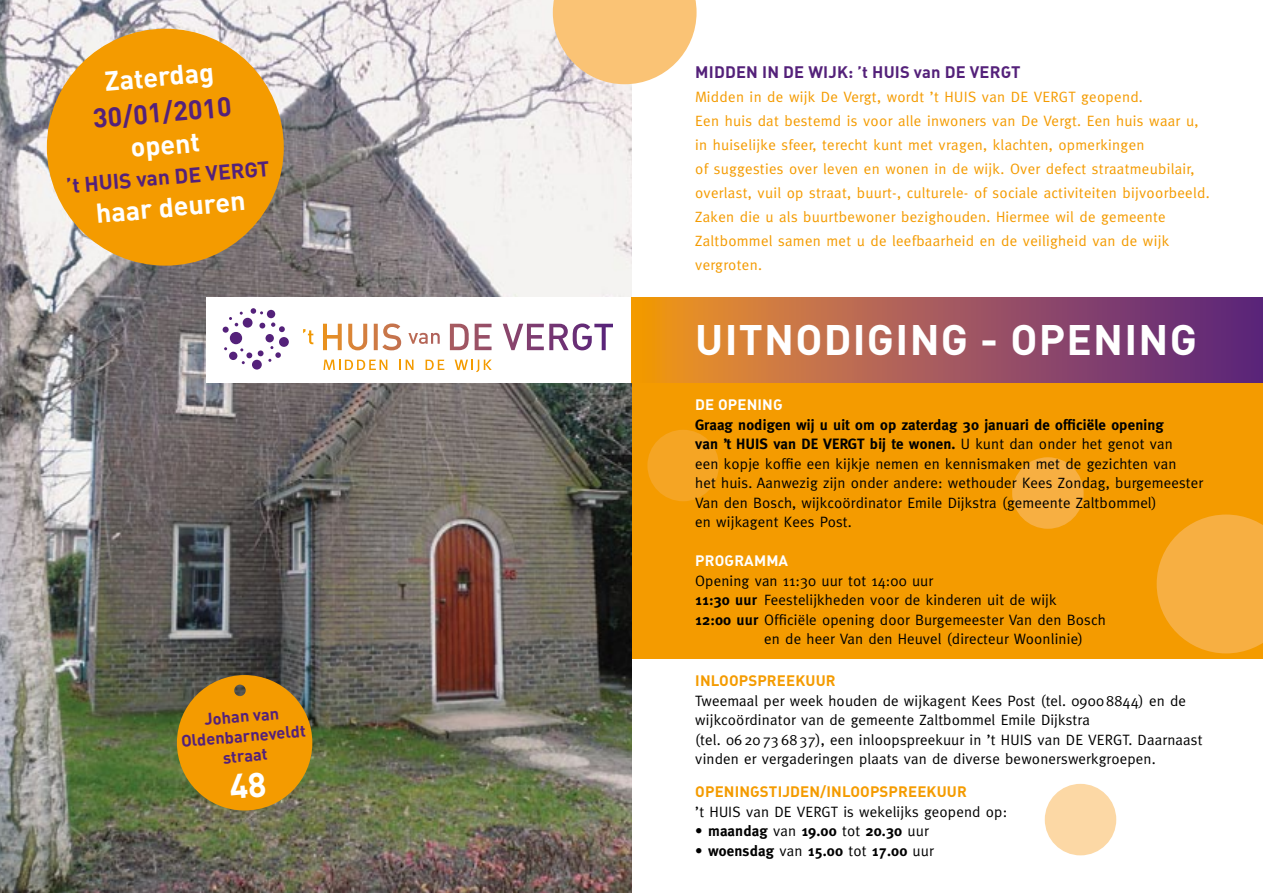
<style>
.page{position:relative;width:1263px;height:893px;background:#fff}
.page>*{position:absolute;margin:0;border:0;box-sizing:border-box;transform-origin:0 0}
.t1{font:700 42.15px "DIN";letter-spacing:.03em;color:#fff}
.t2{font:700 27px "DIN";color:#fff}
.t3{font:700 27px "DIN";color:#54217a}
.t4{font:700 21px "DIN";color:#54217a}
.t5{font:16.5px "DIN Bold Alternate";letter-spacing:.01em;color:#54217a}
.t6{font:700 16.5px/19.8px "DIN";color:#54217a;text-align:center}
.t7{font:15px/19.5px "Meta";letter-spacing:.01em;color:#000}
.t8{font:15px/24px "Meta";letter-spacing:.02em;color:#f49b00}
.t9{font:700 15px "Meta";letter-spacing:.01em;color:#000}
.t10{font:15px "DIN Bold Alternate";letter-spacing:.01em;color:#f49b00}
.t11{font:15px "DIN Bold Alternate";letter-spacing:.01em;color:#fff}
.s1{font-weight:700}
.s2{font-weight:400}
</style>
<div class="page">
<div style="left:631px;top:383px;width:632px;height:276px;background:#f49b00"></div>
<img style="left:0;top:0;width:631px;height:893px">
<div style="left:1012px;top:457px;width:72px;height:72px;background:#f7af42;border-radius:50%"></div>
<svg style="left:553px;top:0;width:143px;height:84px;background:#f7c989"></svg>
<svg style="left:1157px;top:514px;width:106px;height:139px"></svg>
<div style="left:647px;top:430px;width:72px;height:71px;background:#f5a524;border-radius:50%"></div>
<div style="left:1045px;top:784px;width:71px;height:71px;background:#fcd8a5;border-radius:50%"></div>
<div style="left:206px;top:298px;width:425px;height:85px;background:#fff"></div>
<div style="left:229px;top:352px;width:8px;height:8px;background:#54217a;border-radius:50%"></div>
<div style="left:267px;top:310px;width:8px;height:8px;background:#54217a;border-radius:50%"></div>
<div style="left:265px;top:334px;width:9px;height:8px;background:#54217a;border-radius:50%"></div>
<div style="left:230px;top:332px;width:12px;height:12px;background:#54217a;border-radius:50%"></div>
<div style="left:243px;top:318px;width:9px;height:10px;background:#54217a;border-radius:50%"></div>
<div style="left:252px;top:360px;width:10px;height:10px;background:#54217a;border-radius:50%"></div>
<svg style="left:259px;top:323px;width:6px;height:6px"></svg>
<svg style="left:258px;top:346px;width:23px;height:16px"></svg>
<svg style="left:223px;top:312px;width:20px;height:21px"></svg>
<div style="left:279px;top:337px;width:10px;height:10px;background:#54217a;border-radius:50%"></div>
<svg style="left:240px;top:348px;width:12px;height:16px"></svg>
<svg style="left:271px;top:322px;width:14px;height:10px"></svg>
<svg style="left:251px;top:308px;width:12px;height:6px"></svg>
<svg style="left:303px;top:323px;width:310px;height:27px"></svg>
<svg style="left:323px;top:360px;width:64px;height:10px"></svg>
<svg style="left:399px;top:360px;width:14px;height:10px"></svg>
<svg style="left:425px;top:360px;width:19px;height:10px"></svg>
<svg style="left:455px;top:360px;width:37px;height:12px"></svg>
<svg style="left:631px;top:298px;width:632px;height:85px;background:#a55b56"></svg>
<div style="left:47px;top:29px;width:237px;height:237px;background:#f49b00;border-radius:50%"></div>
<svg style="left:177px;top:675px;width:135px;height:135px;background:#d28f11"></svg>
<h2 class="t2" style="left:103px;top:64px;width:111px;rotate:-5deg">Zaterdag</h2>
<h2 class="t3" style="left:92px;top:101px;width:141px;rotate:-5deg">30/01/2010</h2>
<h2 class="t2" style="left:129px;top:130px;width:71px;rotate:-5deg">opent</h2>
<h3 class="t4" style="left:65px;top:172px;width:32px;rotate:-5deg">’t huis</h3>
<h3 class="t4" style="left:135px;top:166px;width:95px;rotate:-5deg">van de Vergt</h3>
<h2 class="t2" style="left:94px;top:196px;width:151px;rotate:-5deg">haar deuren</h2>
<p class="t6" style="left:179px;top:711px;width:127px;rotate:-5deg">Johan van<br>Oldenbarneveldt straat</p>
<p class="t5" style="left:695px;top:61px;width:327px">MIDDEN IN DE WIJK: ’T HUIS VAN DE VERGT</p>
<p class="t8" style="left:695px;top:84px;width:516px">Midden in de wijk De Vergt, wordt ’t HUIS van DE VERGT geopend.<br>Een huis dat bestemd is voor alle inwoners van De Vergt. Een huis waar u, in huiselijke sfeer, terecht kunt met vragen, klachten, opmerkingen<br>of suggesties over leven en wonen in de wijk. Over defect straatmeubilair, overlast, vuil op straat, buurt-, culturele- of sociale activiteiten bijvoorbeeld.<br>Zaken die u als buurtbewoner bezighouden. Hiermee wil de gemeente Zaltbommel samen met u de leefbaarheid en de veiligheid van de wijk vergroten.</p>
<h1 class="t1" style="left:695px;top:312px;width:503px">UITNODIGING - OPENING</h1>
<p class="t11" style="left:695px;top:395px;width:52px">DE OPENING</p>
<p class="t7" style="left:695px;top:414px;width:510px"><span class="s1">Graag nodigen wij u uit om op zaterdag 30 januari de officiële opening<br>van ’t HUIS van DE VERGT bij te wonen.</span> U kunt dan onder het genot van<br>een kopje koffie een kijkje nemen en kennismaken met de gezichten van<br>het huis. Aanwezig zijn onder andere: wethouder Kees Zondag, burgemeester Van den Bosch, wijkcoördinator Emile Dijkstra (gemeente Zaltbommel)<br>en wijkagent Kees Post.</p>
<p class="t11" style="left:695px;top:551px;width:94px">PROGRAMMA</p>
<p class="t7" style="left:695px;top:570px;width:240px">Opening van 11:30 uur tot 14:00 uur</p>
<p class="t7" style="left:695px;top:590px;width:363px"><span class="s1">11:30 uur</span> Feestelijkheden voor de kinderen uit de wijk</p>
<p class="t7" style="left:695px;top:609px;width:412px"><span class="s1">12:00 uur</span> Officiële opening door Burgemeester Van den Bosch</p>
<p class="t7" style="left:764px;top:629px;width:320px">en de heer Van den Heuvel (directeur Woonlinie)</p>
<p class="t10" style="left:695px;top:671px;width:83px">IN LOOPSPREEKUUR</p>
<p class="t7" style="left:695px;top:690px;width:509px">Tweemaal per week houden de wijkagent Kees Post (tel. 0900 8844) en de wijkcoördinator van de gemeente Zaltbommel Emile Dijkstra<br>(tel. 06 20 73 68 37), een inloopspreekuur in ’t HUIS van DE VERGT. Daarnaast vinden er vergaderingen plaats van de diverse bewonerswerkgroepen.</p>
<p class="t10" style="left:695px;top:782px;width:157px">OPENINGSTIJDEN/INLOOP</p>
<p class="t10" style="left:880px;top:782px;width:89px">SPREEKUUR</p>
<p class="t7" style="left:695px;top:801px;width:313px">’t HUIS van DE VERGT is wekelijks geopend op:</p>
<p class="t9" style="left:695px;top:822px;width:235px"><span class="s2">•</span> maandag <span class="s2">van</span> 19.00 <span class="s2">tot</span> 20.30 <span class="s2">uur</span></p>
<p class="t9" style="left:695px;top:842px;width:240px"><span class="s2">•</span> woensdag <span class="s2">van</span> 15.00 <span class="s2">tot</span> 17.00 <span class="s2">uur</span></p>
</div>
